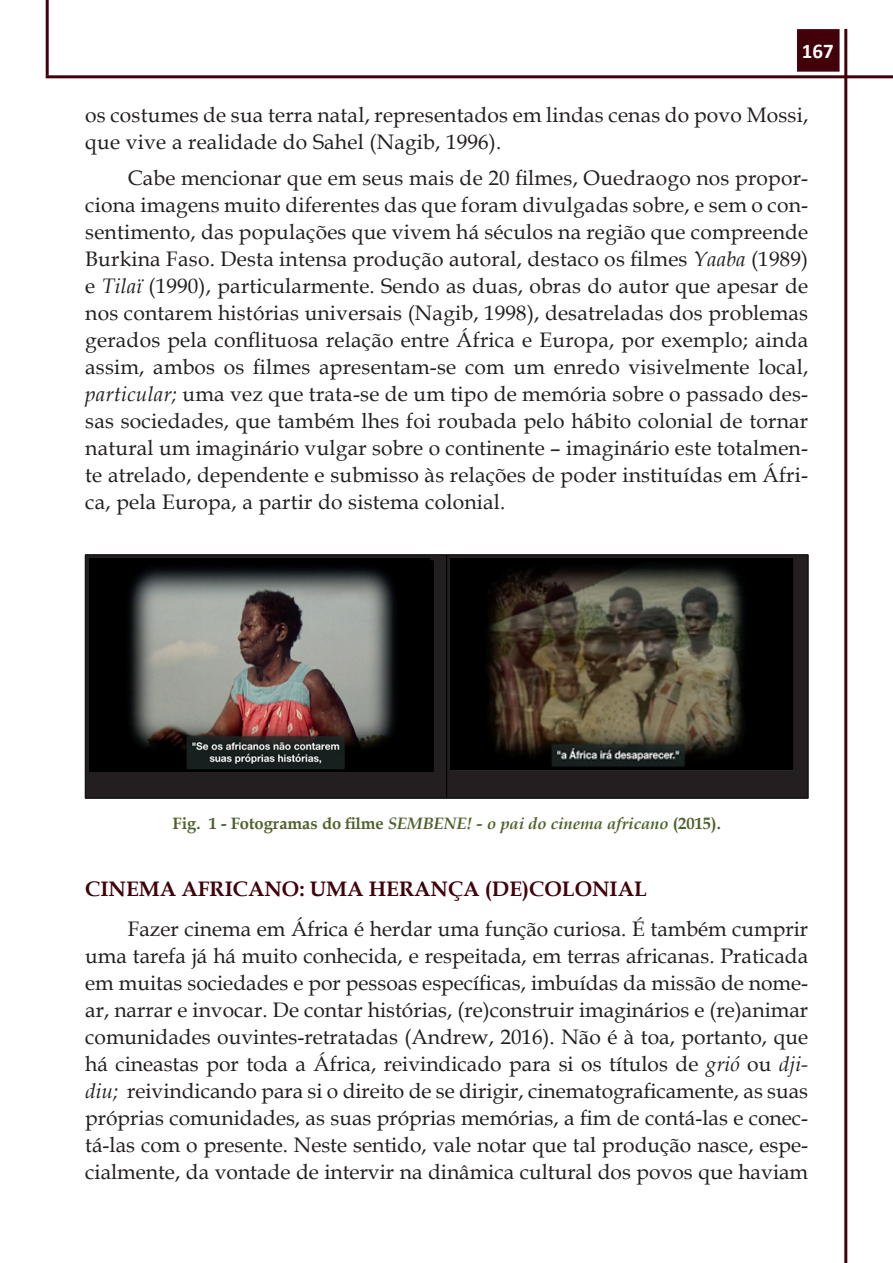
<style>
.page{position:relative;width:893px;height:1263px;background:#fff}
.page>*{position:absolute;margin:0;border:0;box-sizing:border-box;transform-origin:0 0}
.t1{font:21px/27px "Book Antiqua";letter-spacing:.01em;color:#231f20;text-align:justify}
.t2{font:700 21px "Book Antiqua";color:#41000a}
.t3{font:700 21px "Calibri";color:#fff}
.t4{font:700 16.5px "Book Antiqua";color:#4e622b}
.t5{font:italic 700 16.5px "Book Antiqua";color:#4e622b}
.s1{font-style:italic}
.s2{font-style:normal}
</style>
<div class="page">
<div style="left:797px;top:29px;width:42px;height:43px;background:#41000a;border:2px solid #41000a"></div>
<hr style="left:844px;top:29px;width:3px;height:1234px;background:#41000a">
<hr style="left:46px;top:75px;width:847px;height:3px;background:#41000a">
<hr style="left:46px;top:0;width:3px;height:76px;background:#41000a">
<div style="left:86px;top:555px;width:722px;height:243px;background:#231f20"></div>
<hr style="left:85px;top:554px;width:362px;height:1px;background:#000">
<hr style="left:447px;top:554px;width:361px;height:1px;background:#000">
<hr style="left:85px;top:798px;width:362px;height:1px;background:#000">
<hr style="left:447px;top:798px;width:361px;height:1px;background:#000">
<hr style="left:85px;top:555px;width:1px;height:243px;background:#000">
<hr style="left:446px;top:555px;width:1px;height:243px;background:#000">
<hr style="left:808px;top:555px;width:1px;height:243px;background:#000">
<img style="left:89px;top:559px;width:344px;height:212px">
<img style="left:451px;top:559px;width:344px;height:213px">
<p class="t3" style="left:802px;top:36px;width:33px">167</p>
<p class="t1" style="left:85px;top:101px;width:724px">os costumes de sua terra natal, representados em lindas cenas do povo Mossi, que vive a realidade do Sahel (Nagib, 1996).</p>
<p class="t1" style="left:85px;top:164px;width:724px;text-indent:43px">Cabe mencionar que em seus mais de 20 filmes, Ouedraogo nos propor&shy;ciona imagens muito diferentes das que foram divulgadas sobre, e sem o con&shy;sentimento, das populações que vivem há séculos na região que compreende Burkina Faso. Desta intensa produção autoral, destaco os filmes <span class="s1">Yaaba</span> (1989) e <span class="s1">Tilaï</span> (1990), particularmente. Sendo as duas, obras do autor que apesar de nos contarem histórias universais (Nagib, 1998), desatreladas dos problemas gerados pela conflituosa relação entre África e Europa, por exemplo; ainda assim, ambos os filmes apresentam-se com um enredo visivelmente local, <span class="s1">particular;</span> uma vez que trata-se de um tipo de memória sobre o passado des&shy;sas sociedades, que também lhes foi roubada pelo hábito colonial de tornar natural um imaginário vulgar sobre o continente – imaginário este totalmen&shy;te atrelado, dependente e submisso às relações de poder instituídas em Áfri&shy;ca, pela Europa, a partir do sistema colonial.</p>
<p class="t4" style="left:173px;top:812px;width:228px">FIG. 1 - FOTOGRAMAS DO FILME <span class="s1">SEMBENE</span></p>
<p class="t5" style="left:467px;top:812px;width:255px">! - o pai do cinema africano <span class="s2">(2015).</span></p>
<p class="t2" style="left:85px;top:874px;width:32px">CINEMA</p>
<p class="t2" style="left:181px;top:874px;width:16px">AFRICANO</p>
<p class="t2" style="left:299px;top:874px;width:30px">: UMA</p>
<p class="t2" style="left:369px;top:874px;width:17px">HERANÇA</p>
<p class="t2" style="left:485px;top:874px;width:60px">(DE)COLONIAL</p>
<p class="t1" style="left:85px;top:915px;width:724px;text-indent:43px">Fazer cinema em África é herdar uma função curiosa. É também cumprir uma tarefa já há muito conhecida, e respeitada, em terras africanas. Praticada em muitas sociedades e por pessoas específicas, imbuídas da missão de nome&shy;ar, narrar e invocar. De contar histórias, (re)construir imaginários e (re)animar comunidades ouvintes-retratadas (Andrew, 2016). Não é à toa, portanto, que há cineastas por toda a África, reivindicado para si os títulos de <span class="s1">grió</span> ou <span class="s1">dji&shy;diu;</span> reivindicando para si o direito de se dirigir, cinematograficamente, as suas próprias comunidades, as suas próprias memórias, a fim de contá-las e conec&shy;tá-las com o presente. Neste sentido, vale notar que tal produção nasce, espe&shy;cialmente, da vontade de intervir na dinâmica cultural dos povos que haviam</p>
</div>
